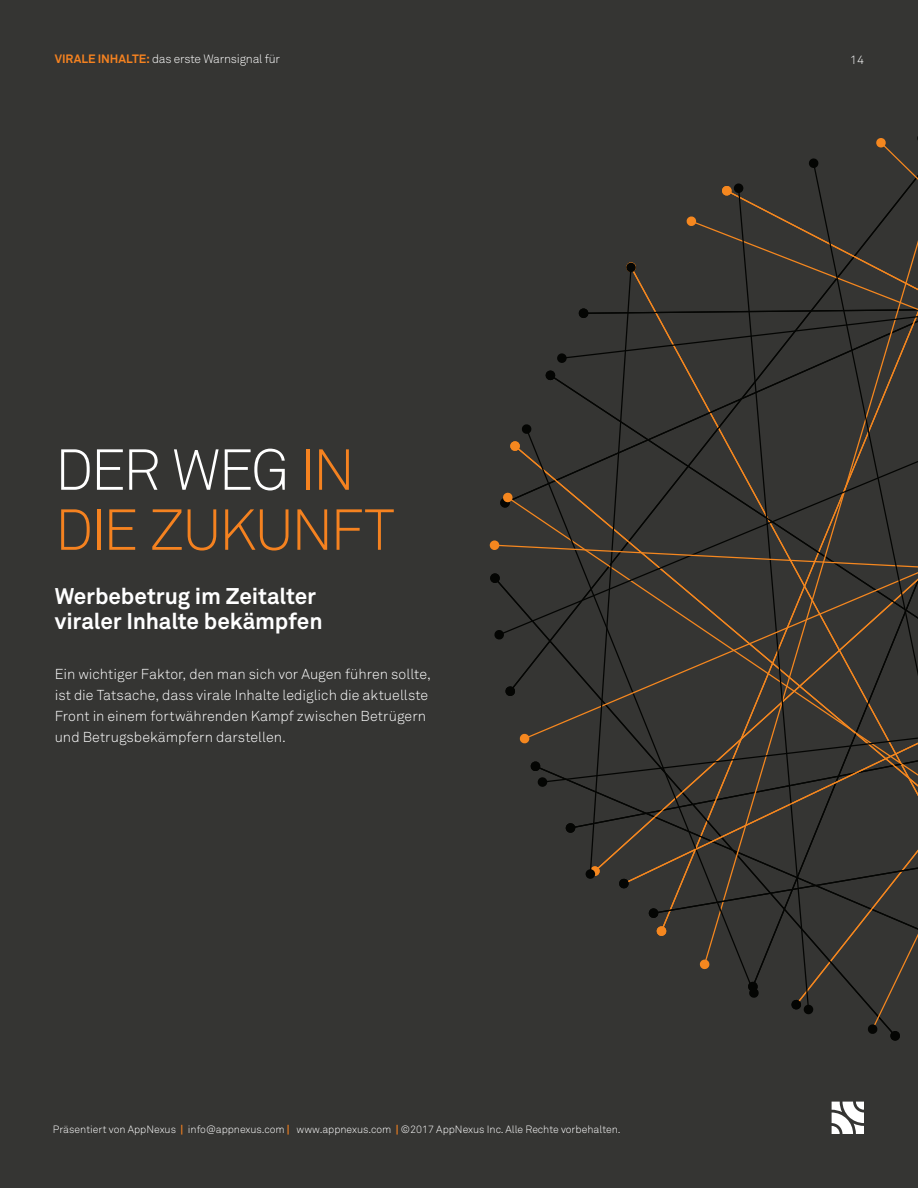
<style>
.page{position:relative;width:918px;height:1188px;background:#353533}
.page>*{position:absolute;margin:0;border:0;box-sizing:border-box;transform-origin:0 0}
.t1{font:300 57px/60px "Akkurat Std";letter-spacing:-.045em;color:#f58220}
.t2{font:700 22.5px/25.5px "Akkurat Std";letter-spacing:-.005em;color:#fff}
.t3{font:300 14.25px/21px "Akkurat Std";color:#fff}
.t4{font:300 12px "Akkurat Std";letter-spacing:-.015em;color:#fff}
.t5{font:300 10.5px "Akkurat Std";color:#fff}
.s1{font-weight:700;color:#f58220}
.s2{color:#fff}
</style>
<div class="page">
<svg style="left:490px;top:136px;width:428px;height:905px"></svg>
<svg style="left:832px;top:1102px;width:32px;height:32px"></svg>
<p class="t4" style="left:55px;top:52px;width:227px"><span class="s1">VIRALE INHALTE:</span> das erste Warnsignal für</p>
<h1 class="t1" style="left:55px;top:440px;width:341px"><span class="s2">DER WEG</span> IN<br>DIE ZUKUNFT</h1>
<h2 class="t2" style="left:55px;top:583px;width:269px">Werbebetrug im Zeitalter viraler Inhalte bekämpfen</h2>
<p class="t3" style="left:55px;top:663px;width:378px">Ein wichtiger Faktor, den man sich vor Augen führen sollte, ist die Tatsache, dass virale Inhalte lediglich die aktuellste Front in einem fortwährenden Kampf zwischen Betrügern und Betrugsbekämpfern darstellen.</p>
<p class="t5" style="left:53px;top:1123px;width:569px">Präsentiert von AppNexus <span class="s1">|</span> info@appnexus.com <span class="s1">|</span> www.appnexus.com <span class="s1">|</span> ©2017 AppNexus Inc. Alle Rechte vorbehalten.</p>
<p class="t4" style="left:850px;top:52px;width:15px">14</p>
</div>
